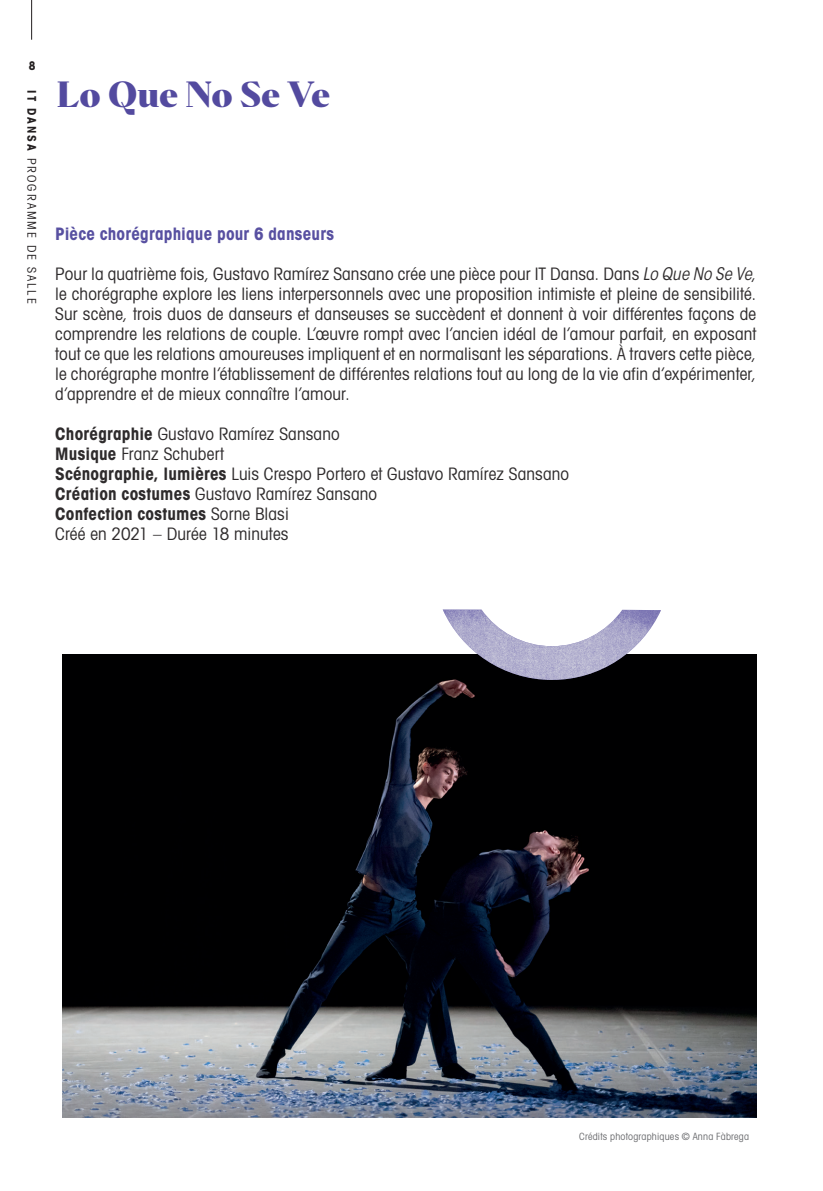
<style>
.page{position:relative;width:823px;height:1191px;background:#fff}
.page>*{position:absolute;margin:0;border:0;box-sizing:border-box;transform-origin:0 0}
.t1{font:900 34px "Abstract";letter-spacing:-.005em;color:#534a9f}
.t2{font:condensed 17.2px/20px "Avant Garde";letter-spacing:.01em;color:#2e2b2c;text-align:justify}
.t3{font:700 condensed 17.2px "Avant Garde";letter-spacing:.01em;color:#5850a1}
.t4{font:condensed 12px "Avant Garde";letter-spacing:.165em;color:#231f20}
.t5{font:700 condensed 12px "Avant Garde";color:#231f20}
.t6{font:condensed 10px "Avant Garde";letter-spacing:.02em;color:#6c6d70}
.s1{font-weight:700}
.s2{font-family:"ITC Avant Garde Std";font-style:italic}
</style>
<div class="page">
<hr style="left:31px;top:0;width:1px;height:40px;background:#231f20">
<img style="left:62px;top:654px;width:693px;height:463px">
<img style="left:442px;top:609px;width:218px;height:71px">
<p class="t5" style="left:29px;top:58px;width:8px">8</p>
<p class="t4" style="left:39px;top:90px;width:215px;rotate:90deg"><span class="s1">IT DANSA</span> PROGRAMME DE SALLE</p>
<h1 class="t1" style="left:57px;top:73px;width:275px">Lo Que No Se Ve</h1>
<p class="t3" style="left:55px;top:222px;width:280px">Pièce chorégraphique pour 6 danseurs</p>
<p class="t2" style="left:55px;top:263px;width:702px">Pour la quatrième fois, Gustavo Ramírez Sansano crée une pièce pour IT Dansa. Dans <span class="s2">Lo Que No Se Ve</span>, le chorégraphe explore les liens interpersonnels avec une proposition intimiste et pleine de sensibilité.<br>Sur scène, trois duos de danseurs et danseuses se succèdent et donnent à voir différentes façons de comprendre les relations de couple. L’œuvre rompt avec l’ancien idéal de l’amour parfait, en exposant tout ce que les relations amoureuses impliquent et en normalisant les séparations. À travers cette pièce, le chorégraphe montre l’établissement de différentes relations tout au long de la vie afin d’expérimenter, d’apprendre et de mieux connaître l’amour.</p>
<p class="t2" style="left:55px;top:423px;width:515px;text-align:left"><span class="s1">Chorégraphie</span> Gustavo Ramírez Sansano<br><span class="s1">Musique</span> Franz Schubert<br><span class="s1">Scénographie, lumières</span> Luis Crespo Portero et Gustavo Ramírez Sansano <span class="s1">Création costumes</span> Gustavo Ramírez Sansano<br><span class="s1">Confection costumes</span> Sorne Blasi<br>Créé en 2021 – Durée 18 minutes</p>
<p class="t6" style="left:579px;top:1130px;width:171px">Crédits photographiques © Anna Fàbrega</p>
</div>
